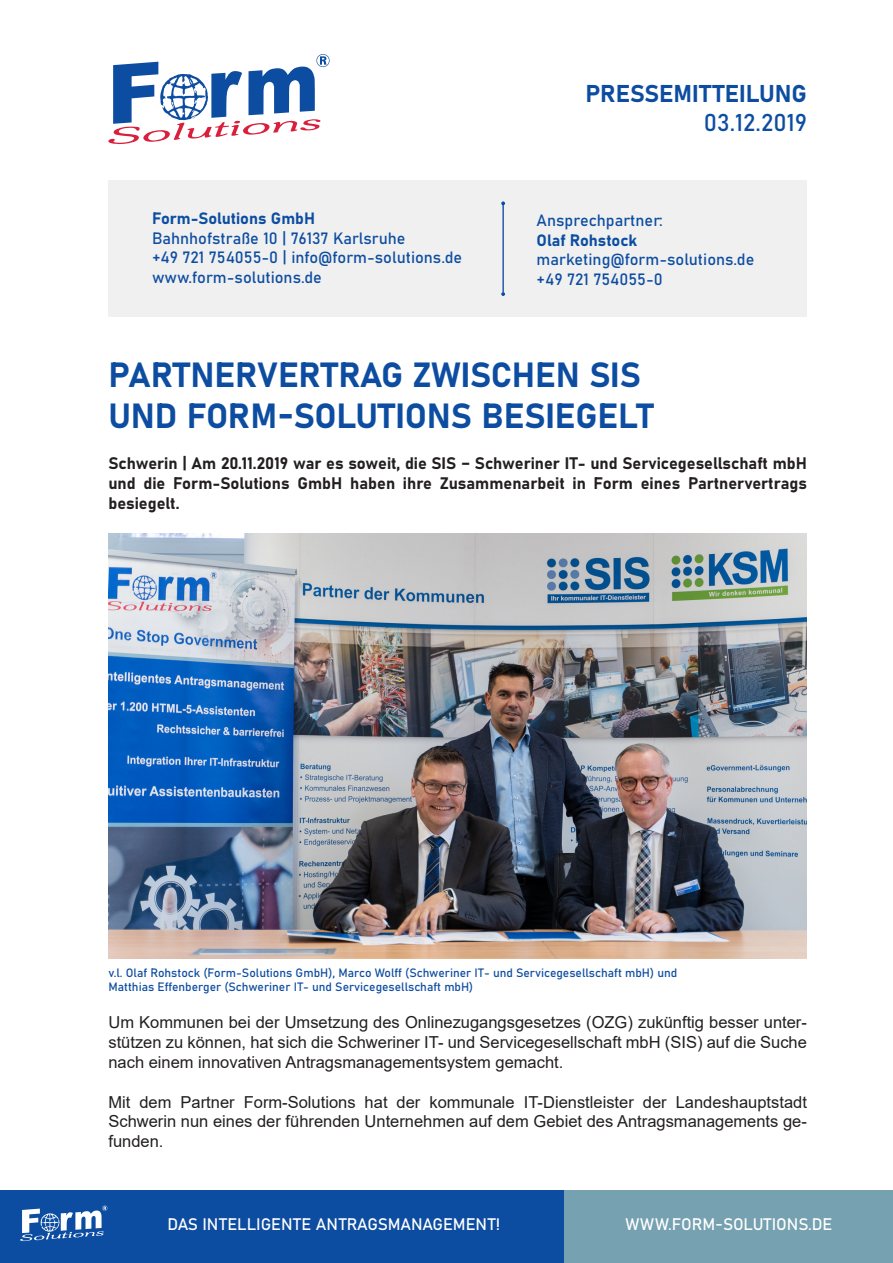
<style>
.page{position:relative;width:893px;height:1263px;background:#fff}
.page>*{position:absolute;margin:0;border:0;box-sizing:border-box;transform-origin:0 0}
.t1{font:34.5px "Bahnschrift";color:#0d4da1}
.t2{font:24px "Bahnschrift";color:#0d4da1}
.t3{font:16.5px/19.8px "Arial";color:#231f20;text-align:justify}
.t4{font:16.5px/19.8px "Bahnschrift";color:#231f20;text-align:justify}
.t5{font:16.5px "Bahnschrift";color:#fff}
.t6{font:16.2px "Bahnschrift";color:#0d4da1}
.t7{font:12px/14.4px "Bahnschrift";color:#0d4da1}
</style>
<div class="page">
<div style="left:108px;top:181px;width:699px;height:136px;background:#f0f0f0"></div>
<svg style="left:108px;top:54px;width:222px;height:90px"></svg>
<div style="left:0;top:1191px;width:565px;height:72px;background:#0d4da1"></div>
<div style="left:565px;top:1191px;width:328px;height:72px;background:#75a1b0"></div>
<svg style="left:20px;top:1205px;width:87px;height:36px"></svg>
<hr style="left:502px;top:202px;width:2px;height:90px;background:#0d4da1">
<svg style="left:501px;top:292px;width:4px;height:4px"></svg>
<img style="left:108px;top:533px;width:699px;height:426px">
<p class="t6" style="left:152px;top:208px;width:164px">Form-Solutions GmbH</p>
<p class="t6" style="left:152px;top:228px;width:255px">Bahnhofstraße 10 | 76137 Karlsruhe</p>
<p class="t6" style="left:152px;top:247px;width:312px">+49 721 754055-0 | info@form-solutions.de</p>
<p class="t6" style="left:152px;top:267px;width:171px">www.form-solutions.de</p>
<p class="t2" style="left:585px;top:78px;width:223px">PRESSEMITTEILUNG</p>
<p class="t2" style="left:704px;top:107px;width:105px">03.12.2019</p>
<p class="t6" style="left:537px;top:210px;width:128px">Ansprechpartner:</p>
<p class="t6" style="left:537px;top:230px;width:102px">Olaf Rohstock</p>
<p class="t6" style="left:537px;top:249px;width:219px">marketing@form-solutions.de</p>
<p class="t6" style="left:537px;top:269px;width:128px">+49 721 754055-0</p>
<p class="t1" style="left:108px;top:353px;width:534px">PARTNERVERTRAG ZWISCHEN SIS</p>
<p class="t1" style="left:108px;top:394px;width:546px">UND FORM-SOLUTIONS BESIEGELT</p>
<p class="t4" style="left:108px;top:453px;width:700px">Schwerin | Am 20.11.2019 war es soweit, die SIS – Schweriner IT- und Servicegesellschaft mbH und die Form-Solutions GmbH haben ihre Zusammenarbeit in Form eines Partnervertrags besiegelt.</p>
<p class="t7" style="left:108px;top:965px;width:570px">v.l. Olaf Rohstock (Form-Solutions GmbH), Marco Wolff (Schweriner IT- und Servicegesellschaft mbH) und<br>Matthias Effenberger (Schweriner IT- und Servicegesellschaft mbH)</p>
<p class="t3" style="left:108px;top:1012px;width:700px">Um Kommunen bei der Umsetzung des Onlinezugangsgesetzes (OZG) zukünftig besser unter&shy;stützen zu können, hat sich die Schweriner IT- und Servicegesellschaft mbH (SIS) auf die Suche nach einem innovativen Antragsmanagementsystem gemacht.</p>
<p class="t3" style="left:108px;top:1092px;width:700px">Mit dem Partner Form-Solutions hat der kommunale IT-Dienstleister der Landeshauptstadt Schwerin nun eines der führenden Unternehmen auf dem Gebiet des Antragsmanagements ge&shy;funden.</p>
<p class="t5" style="left:167px;top:1214px;width:334px">DAS INTELLIGENTE ANTRAGSMANAGEMENT!</p>
<p class="t5" style="left:625px;top:1214px;width:208px">WWW.FORM-SOLUTIONS.DE</p>
</div>
